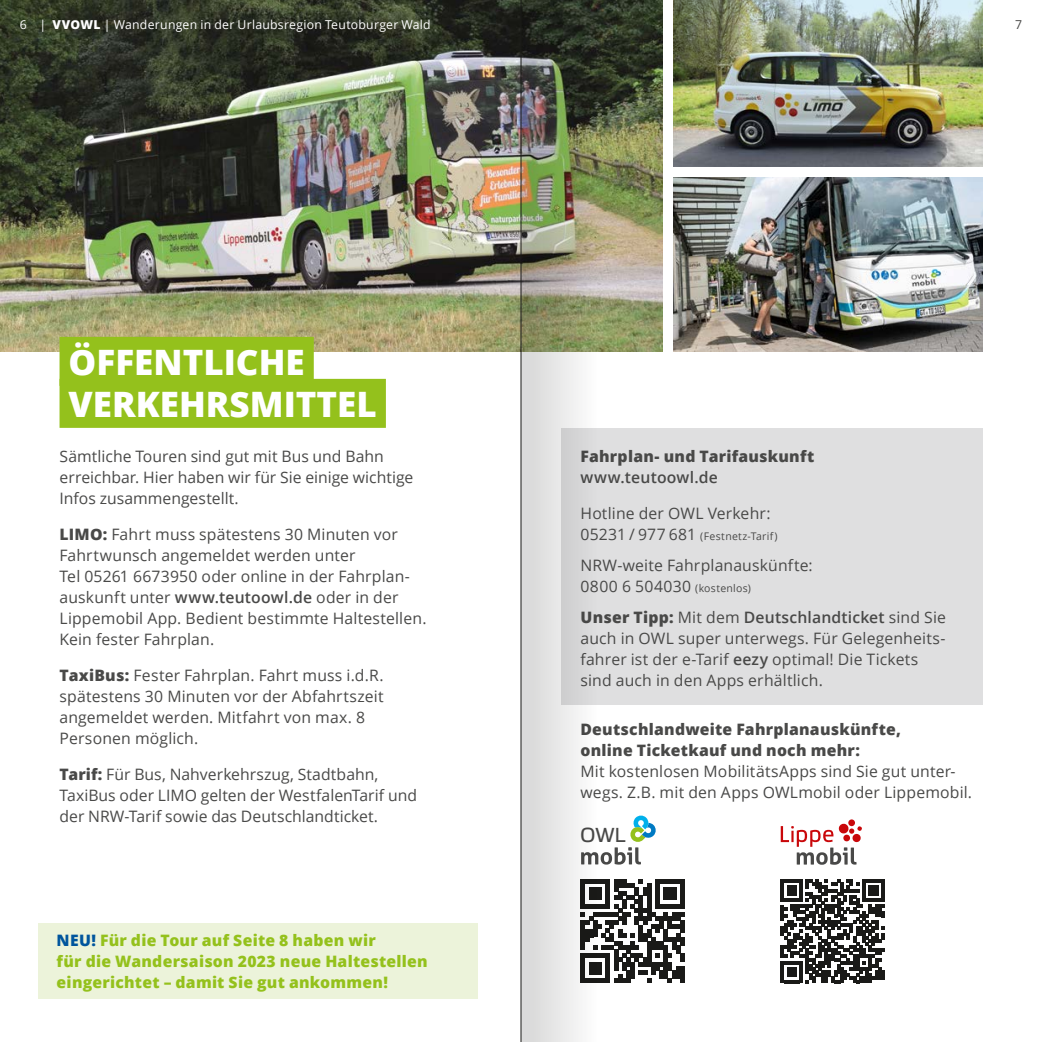
<style>
.page{position:relative;width:1042px;height:1042px;background:#fff}
.page>*{position:absolute;margin:0;border:0;box-sizing:border-box;transform-origin:0 0}
.t1{font:800 35px/42px "Open Sans";color:#fff}
.t2{font:20.3px "Etelka Text Pro";color:#494948}
.t3{font:15.75px/21px "Open Sans";letter-spacing:.01em;color:#494948}
.t4{font:800 15.75px/21px "Open Sans";letter-spacing:.015em;color:#94c11c}
.t5{font:800 15.75px/21px "Open Sans";letter-spacing:.015em;color:#494948}
.t6{font:600 15.75px "Open Sans";letter-spacing:.015em;color:#494948}
.t7{font:12.25px "Open Sans";letter-spacing:.02em;color:#fff}
.t8{font:12.25px "Open Sans";color:#494948}
.t9{font:10.5px "Open Sans";letter-spacing:.035em;color:#494948}
.s1{font-weight:800}
.s2{font-weight:600}
.s3{color:#00559d}
.s4{font-size:15.75px}
.s5{font-size:10.5px}
</style>
<div class="page">
<img style="left:0;top:0;width:662px;height:351px">
<img style="left:674px;top:178px;width:308px;height:173px">
<img style="left:674px;top:0;width:308px;height:166px">
<div style="left:60px;top:337px;width:254px;height:49px;background:#94c11c"></div>
<div style="left:60px;top:379px;width:326px;height:49px;background:#94c11c"></div>
<div style="left:38px;top:923px;width:439px;height:76px;background:#ecf3da"></div>
<svg style="left:605px;top:879px;width:79px;height:104px"></svg>
<svg style="left:781px;top:879px;width:103px;height:104px"></svg>
<svg style="left:605px;top:815px;width:51px;height:49px"></svg>
<div style="left:848px;top:819px;width:7px;height:7px;background:#c9070a;border-radius:50%"></div>
<svg style="left:781px;top:823px;width:81px;height:42px"></svg>
<div style="left:561px;top:428px;width:421px;height:276px;background:#dfdfe0"></div>
<img style="left:522px;top:0;width:83px;height:1042px">
<hr style="left:521px;top:0;width:1px;height:1042px;background:#1a1a18">
<p class="t7" style="left:20px;top:16px;width:412px">6 | <span class="s1">VVOWL</span> | Wanderungen in der Urlaubsregion Teutoburger Wald</p>
<p class="t8" style="left:1015px;top:16px;width:9px">7</p>
<h1 class="t1" style="left:69px;top:340px;width:310px">ÖFFENTLICHE<br>VERKEHRSMITTEL</h1>
<p class="t3" style="left:60px;top:446px;width:355px">Sämtliche Touren sind gut mit Bus und Bahn erreichbar. Hier haben wir für Sie einige wichtige<br>Infos zusammengestellt.</p>
<p class="t3" style="left:60px;top:523px;width:368px"><span class="s1">LIMO:</span> Fahrt muss spätestens 30 Minuten vor Fahrtwunsch angemeldet werden unter<br>Tel 05261 6673950 oder online in der Fahrplan&shy;auskunft unter <span class="s2">www.teutoowl.de</span> oder in der Lippemobil App. Bedient bestimmte Haltestellen.<br>Kein fester Fahrplan.</p>
<p class="t3" style="left:60px;top:664px;width:326px"><span class="s1">TaxiBus:</span> Fester Fahrplan. Fahrt muss i.d.R. spätestens 30 Minuten vor der Abfahrtszeit angemeldet werden. Mitfahrt von max. 8<br>Personen möglich.</p>
<p class="t3" style="left:60px;top:763px;width:359px"><span class="s1">Tarif:</span> Für Bus, Nahverkehrszug, Stadtbahn,<br>TaxiBus oder LIMO gelten der WestfalenTarif und der NRW-Tarif sowie das Deutschlandticket.</p>
<p class="t4" style="left:57px;top:928px;width:373px"><span class="s3">NEU!</span> Für die Tour auf Seite 8 haben wir<br>für die Wandersaison 2023 neue Haltestellen eingerichtet – damit Sie gut ankommen!</p>
<p class="t5" style="left:580px;top:445px;width:235px">Fahrplan- und Tarifauskunft</p>
<p class="t6" style="left:580px;top:467px;width:139px">www.teutoowl.de</p>
<p class="t3" style="left:580px;top:502px;width:191px">Hotline der OWL Verkehr:</p>
<p class="t9" style="left:580px;top:529px;width:198px"><span class="s4">05231 / 977 681</span> (Festnetz-Tarif)</p>
<p class="t3" style="left:580px;top:554px;width:234px">NRW-weite Fahrplanauskünfte:<br>0800 6 504030 <span class="s5">(kostenlos)</span></p>
<p class="t3" style="left:580px;top:606px;width:367px"><span class="s1">Unser Tipp:</span> Mit dem <span class="s2">Deutschlandticket</span> sind Sie auch in OWL super unterwegs. Für Gelegenheits&shy;fahrer ist der e-Tarif <span class="s2">eezy</span> optimal! Die Tickets sind auch in den Apps erhältlich.</p>
<p class="t5" style="left:580px;top:718px;width:322px">Deutschlandweite Fahrplanauskünfte, online Ticketkauf und noch mehr:</p>
<p class="t3" style="left:580px;top:760px;width:393px">Mit kostenlosen MobilitätsApps sind Sie gut unter&shy;wegs. Z.B. mit den Apps OWLmobil oder Lippemobil.</p>
<p class="t2" style="left:580px;top:824px;width:47px">OWL</p>
</div>
